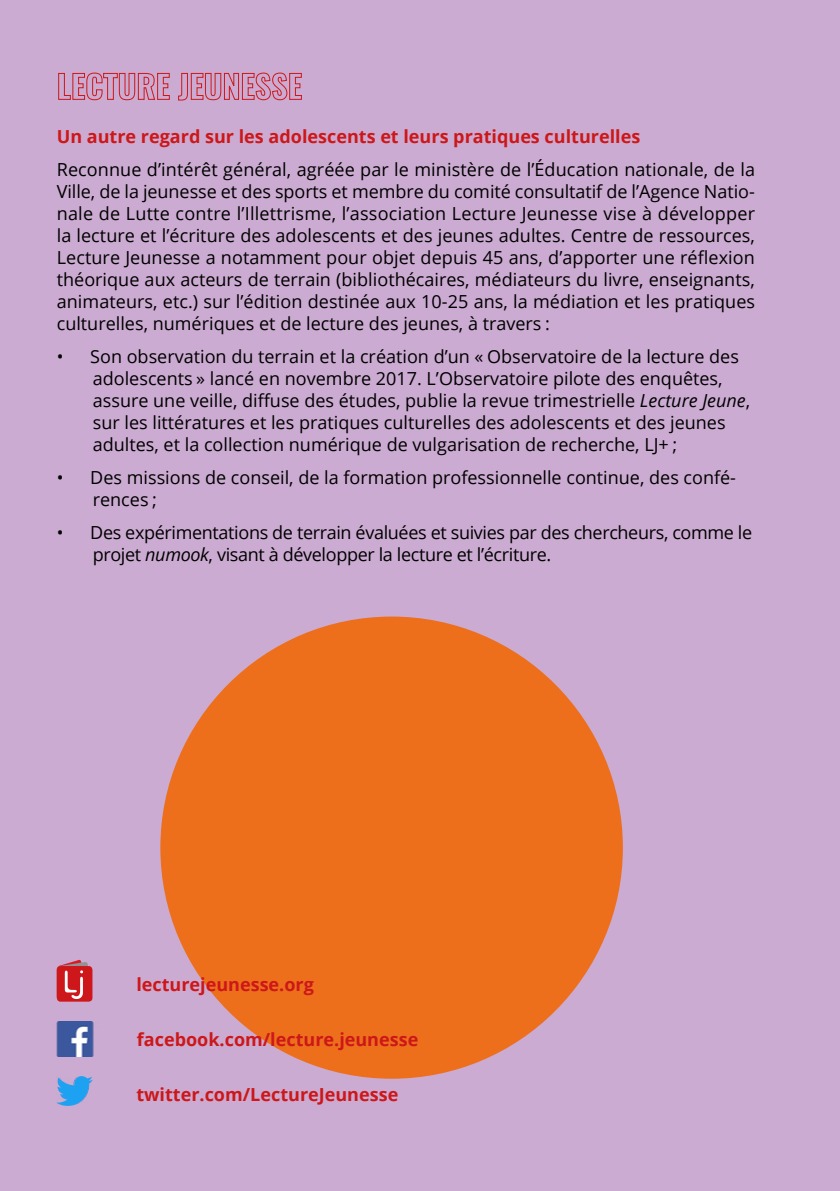
<style>
.page{position:relative;width:840px;height:1191px;background:#fff}
.page>*{position:absolute;margin:0;border:0;box-sizing:border-box;transform-origin:0 0}
.t1{font:18px/22px "Open Sans";color:#000}
.t2{font:700 18px "Open Sans";color:#cd1719}
.t3{font:18px/22px "Open Sans";letter-spacing:-.02em;color:#000}
.s1{font-style:italic}
</style>
<div class="page">
<div style="left:0;top:0;width:839px;height:1191px;background:#cbabd1"></div>
<div style="left:160px;top:616px;width:462px;height:462px;background:#ed6f1c;border-radius:50%"></div>
<div style="left:57px;top:966px;width:35px;height:35px;background:#cd171a;border-radius:4px"></div>
<svg style="left:57px;top:959px;width:31px;height:42px"></svg>
<img style="left:56px;top:1021px;width:38px;height:36px">
<img style="left:57px;top:1076px;width:36px;height:30px">
<svg style="left:58px;top:72px;width:112px;height:29px"></svg>
<svg style="left:178px;top:72px;width:124px;height:29px"></svg>
<p class="t2" style="left:57px;top:124px;width:584px">Un autre regard sur les adolescents et leurs pratiques culturelles</p>
<p class="t1" style="left:57px;top:158px;width:699px;text-align:justify">Reconnue d’intérêt général, agréée par le ministère de l’Éducation nationale, de la Ville, de la jeunesse et des sports et membre du comité consultatif de l’Agence Natio&shy;nale de Lutte contre l’Illettrisme, l’association Lecture Jeunesse vise à développer la lecture et l’écriture des adolescents et des jeunes adultes. Centre de ressources, Lecture Jeunesse a notamment pour objet depuis 45 ans, d’apporter une réflexion théorique aux acteurs de terrain (bibliothécaires, médiateurs du livre, enseignants, animateurs, etc.) sur l’édition destinée aux 10-25 ans, la médiation et les pratiques culturelles, numériques et de lecture des jeunes, à travers :</p>
<p class="t1" style="left:93px;top:345px;width:658px;text-indent:-36px">• Son observation du terrain et la création d’un « Observatoire de la lecture des adolescents » lancé en novembre 2017. L’Observatoire pilote des enquêtes, assure une veille, diffuse des études, publie la revue trimestrielle <span class="s1">Lecture Jeune</span>, sur les littératures et les pratiques culturelles des adolescents et des jeunes adultes, et la collection numérique de vulgarisation de recherche, LJ+ ;</p>
<p class="t1" style="left:93px;top:466px;width:644px;text-indent:-36px">• Des missions de conseil, de la formation professionnelle continue, des confé&shy;rences ;</p>
<p class="t3" style="left:93px;top:521px;width:660px;text-indent:-36px">• Des expérimentations de terrain évaluées et suivies par des chercheurs, comme le projet <span class="s1">numook</span>, visant à développer la lecture et l’écriture.</p>
<p class="t2" style="left:136px;top:971px;width:179px">lecturejeunesse.org</p>
<p class="t2" style="left:137px;top:1026px;width:283px">facebook.com/lecture.jeunesse</p>
<p class="t2" style="left:136px;top:1081px;width:263px">twitter.com/LectureJeunesse</p>
</div>
